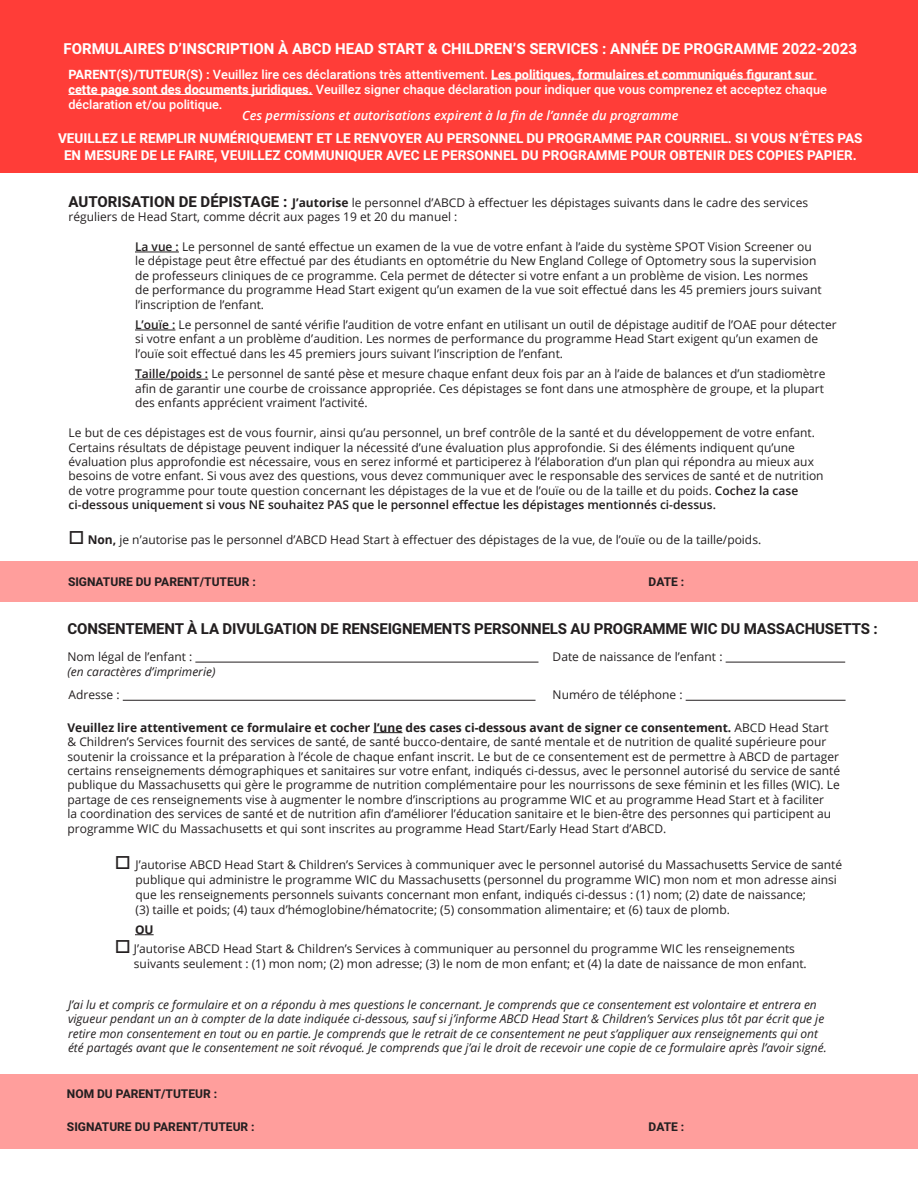
<style>
.page{position:relative;width:918px;height:1188px;background:#fff}
.page>*{position:absolute;margin:0;border:0;box-sizing:border-box;transform-origin:0 0}
.t1{font:700 15px "Heebo";color:#fff}
.t2{font:700 15px "Heebo";letter-spacing:-.01em;color:#231f20}
.t3{font:700 13.5px/16.2px "Heebo";color:#fff;text-align:center}
.t4{font:500 12.75px/15.3px "Heebo";color:#fff}
.t5{font:italic 600 12.75px "Open Sans";color:#fff}
.t6{font:12px/14.4px "Open Sans";color:#231f20}
.t7{font:italic 12px/14.4px "Open Sans";color:#231f20}
.t8{font:700 12px "Heebo";color:#231f20}
.t9{font:700 12px "Open Sans";color:#231f20}
.s1{font-weight:700}
.s2{font-family:"Heebo";font-weight:700;font-size:15px}
.s3{font-weight:600}
</style>
<div class="page">
<div style="left:0;top:0;width:918px;height:172px;background:#ff3d38"></div>
<hr style="left:491px;top:79px;width:326px;height:1px;background:#fff">
<hr style="left:68px;top:94px;width:245px;height:1px;background:#fff">
<hr style="left:135px;top:252px;width:44px;height:1px;background:#231f20">
<hr style="left:135px;top:330px;width:40px;height:1px;background:#231f20">
<hr style="left:135px;top:379px;width:73px;height:1px;background:#231f20">
<div style="left:0;top:562px;width:918px;height:40px;background:#ff9e9c"></div>
<hr style="left:195px;top:662px;width:343px;height:1px;background:#231f20">
<hr style="left:123px;top:700px;width:413px;height:1px;background:#231f20">
<hr style="left:686px;top:700px;width:160px;height:1px;background:#231f20">
<svg style="left:373px;top:732px;width:29px;height:1px"></svg>
<svg style="left:135px;top:934px;width:19px;height:1px"></svg>
<div style="left:0;top:1074px;width:918px;height:74px;background:#ff9e9c"></div>
<hr style="left:726px;top:662px;width:119px;height:1px;background:#231f20">
<p class="t1" style="left:64px;top:39px;width:795px">FORMULAIRES D’INSCRIPTION À ABCD HEAD START &amp; CHILDREN’S SERVICES : ANNÉE DE PROGRAMME 2022-2023</p>
<p class="t4" style="left:68px;top:67px;width:760px"><span class="s1">PARENT(S)/TUTEUR(S) :</span> Veuillez lire ces déclarations très attentivement. <span class="s1">Les politiques, formulaires et communiqués figurant sur cette page sont des documents juridiques.</span> Veuillez signer chaque déclaration pour indiquer que vous comprenez et acceptez chaque déclaration et/ou politique.</p>
<p class="t5" style="left:242px;top:106px;width:438px">Ces permissions et autorisations expirent à la fin de l’année du programme</p>
<p class="t3" style="left:58px;top:131px;width:806px">VEUILLEZ LE REMPLIR NUMÉRIQUEMENT ET LE RENVOYER AU PERSONNEL DU PROGRAMME PAR COURRIEL. SI VOUS N’ÊTES PAS<br>EN MESURE DE LE FAIRE, VEUILLEZ COMMUNIQUER AVEC LE PERSONNEL DU PROGRAMME POUR OBTENIR DES COPIES PAPIER.</p>
<p class="t6" style="left:69px;top:195px;width:741px"><span class="s2">AUTORISATION DE DÉPISTAGE :</span> <span class="s1">J’autorise</span> le personnel d’ABCD à effectuer les dépistages suivants dans le cadre des services réguliers de Head Start, comme décrit aux pages 19 et 20 du manuel :</p>
<p class="t6" style="left:135px;top:239px;width:688px"><span class="s3">La vue :</span> Le personnel de santé effectue un examen de la vue de votre enfant à l’aide du système SPOT Vision Screener ou le dépistage peut être effectué par des étudiants en optométrie du New England College of Optometry sous la supervision de professeurs cliniques de ce programme. Cela permet de détecter si votre enfant a un problème de vision. Les normes de performance du programme Head Start exigent qu’un examen de la vue soit effectué dans les 45 premiers jours suivant l’inscription de l’enfant.</p>
<p class="t6" style="left:135px;top:317px;width:703px"><span class="s3">L’ouïe :</span> Le personnel de santé vérifie l’audition de votre enfant en utilisant un outil de dépistage auditif de l’OAE pour détecter si votre enfant a un problème d’audition. Les normes de performance du programme Head Start exigent qu’un examen de l’ouïe soit effectué dans les 45 premiers jours suivant l’inscription de l’enfant.</p>
<p class="t6" style="left:135px;top:366px;width:692px;text-align:justify"><span class="s3">Taille/poids :</span> Le personnel de santé pèse et mesure chaque enfant deux fois par an à l’aide de balances et d’un stadiomètre afin de garantir une courbe de croissance appropriée. Ces dépistages se font dans une atmosphère de groupe, et la plupart des enfants apprécient vraiment l’activité.</p>
<p class="t6" style="left:69px;top:425px;width:757px">Le but de ces dépistages est de vous fournir, ainsi qu’au personnel, un bref contrôle de la santé et du développement de votre enfant.<br>Certains résultats de dépistage peuvent indiquer la nécessité d’une évaluation plus approfondie. Si des éléments indiquent qu’une évaluation plus approfondie est nécessaire, vous en serez informé et participerez à l’élaboration d’un plan qui répondra au mieux aux besoins de votre enfant. Si vous avez des questions, vous devez communiquer avec le responsable des services de santé et de nutrition de votre programme pour toute question concernant les dépistages de la vue et de l’ouïe ou de la taille et du poids. <span class="s3">Cochez la case ci-dessous uniquement si vous NE souhaitez PAS que le personnel effectue les dépistages mentionnés ci-dessus.</span></p>
<p class="t6" style="left:69px;top:532px;width:694px">□ <span class="s1">Non,</span> je n’autorise pas le personnel d’ABCD Head Start à effectuer des dépistages de la vue, de l’ouïe ou de la taille/poids.</p>
<p class="t8" style="left:68px;top:573px;width:189px">SIGNATURE DU PARENT/TUTEUR :</p>
<p class="t8" style="left:649px;top:573px;width:37px">DATE :</p>
<p class="t2" style="left:68px;top:618px;width:812px">CONSENTEMENT À LA DIVULGATION DE RENSEIGNEMENTS PERSONNELS AU PROGRAMME WIC DU MASSACHUSETTS :</p>
<p class="t6" style="left:68px;top:649px;width:126px">Nom légal de l’enfant :</p>
<p class="t7" style="left:68px;top:664px;width:149px">(en caractères d’imprimerie)</p>
<p class="t6" style="left:69px;top:687px;width:53px">Adresse :</p>
<p class="t6" style="left:553px;top:687px;width:131px">Numéro de téléphone :</p>
<p class="t6" style="left:68px;top:720px;width:774px"><span class="s1">Veuillez lire attentivement ce formulaire et cocher l’une des cases ci-dessous avant de signer ce consentement.</span> ABCD Head Start &amp; Children’s Services fournit des services de santé, de santé bucco-dentaire, de santé mentale et de nutrition de qualité supérieure pour soutenir la croissance et la préparation à l’école de chaque enfant inscrit. Le but de ce consentement est de permettre à ABCD de partager certains renseignements démographiques et sanitaires sur votre enfant, indiqués ci-dessus, avec le personnel autorisé du service de santé publique du Massachusetts qui gère le programme de nutrition complémentaire pour les nourrissons de sexe féminin et les filles (WIC). Le partage de ces renseignements vise à augmenter le nombre d’inscriptions au programme WIC et au programme Head Start et à faciliter<br>la coordination des services de santé et de nutrition afin d’améliorer l’éducation sanitaire et le bien-être des personnes qui participent au programme WIC du Massachusetts et qui sont inscrites au programme Head Start/Early Head Start d’ABCD.</p>
<p class="t6" style="left:135px;top:857px;width:708px;line-height:15px;text-indent:-21px">□ J’autorise ABCD Head Start &amp; Children’s Services à communiquer avec le personnel autorisé du Massachusetts Service de santé publique qui administre le programme WIC du Massachusetts (personnel du programme WIC) mon nom et mon adresse ainsi que les renseignements personnels suivants concernant mon enfant, indiqués ci-dessus : (1) nom; (2) date de naissance;<br>(3) taille et poids; (4) taux d’hémoglobine/hématocrite; (5) consommation alimentaire; et (6) taux de plomb.</p>
<p class="t9" style="left:135px;top:921px;width:20px">OU</p>
<p class="t6" style="left:134px;top:941px;width:674px;line-height:15px;text-indent:-19px">□ J’autorise ABCD Head Start &amp; Children’s Services à communiquer au personnel du programme WIC les renseignements suivants seulement : (1) mon nom; (2) mon adresse; (3) le nom de mon enfant; et (4) la date de naissance de mon enfant.</p>
<p class="t7" style="left:68px;top:997px;width:760px">J’ai lu et compris ce formulaire et on a répondu à mes questions le concernant. Je comprends que ce consentement est volontaire et entrera en vigueur pendant un an à compter de la date indiquée ci-dessous, sauf si j’informe ABCD Head Start &amp; Children’s Services plus tôt par écrit que je retire mon consentement en tout ou en partie. Je comprends que le retrait de ce consentement ne peut s’appliquer aux renseignements qui ont été partagés avant que le consentement ne soit révoqué. Je comprends que j’ai le droit de recevoir une copie de ce formulaire après l’avoir signé.</p>
<p class="t6" style="left:553px;top:649px;width:171px">Date de naissance de l’enfant :</p>
<p class="t8" style="left:67px;top:1086px;width:152px">NOM DU PARENT/TUTEUR :</p>
<p class="t8" style="left:67px;top:1118px;width:189px">SIGNATURE DU PARENT/TUTEUR :</p>
<p class="t8" style="left:649px;top:1118px;width:37px">DATE :</p>
</div>
